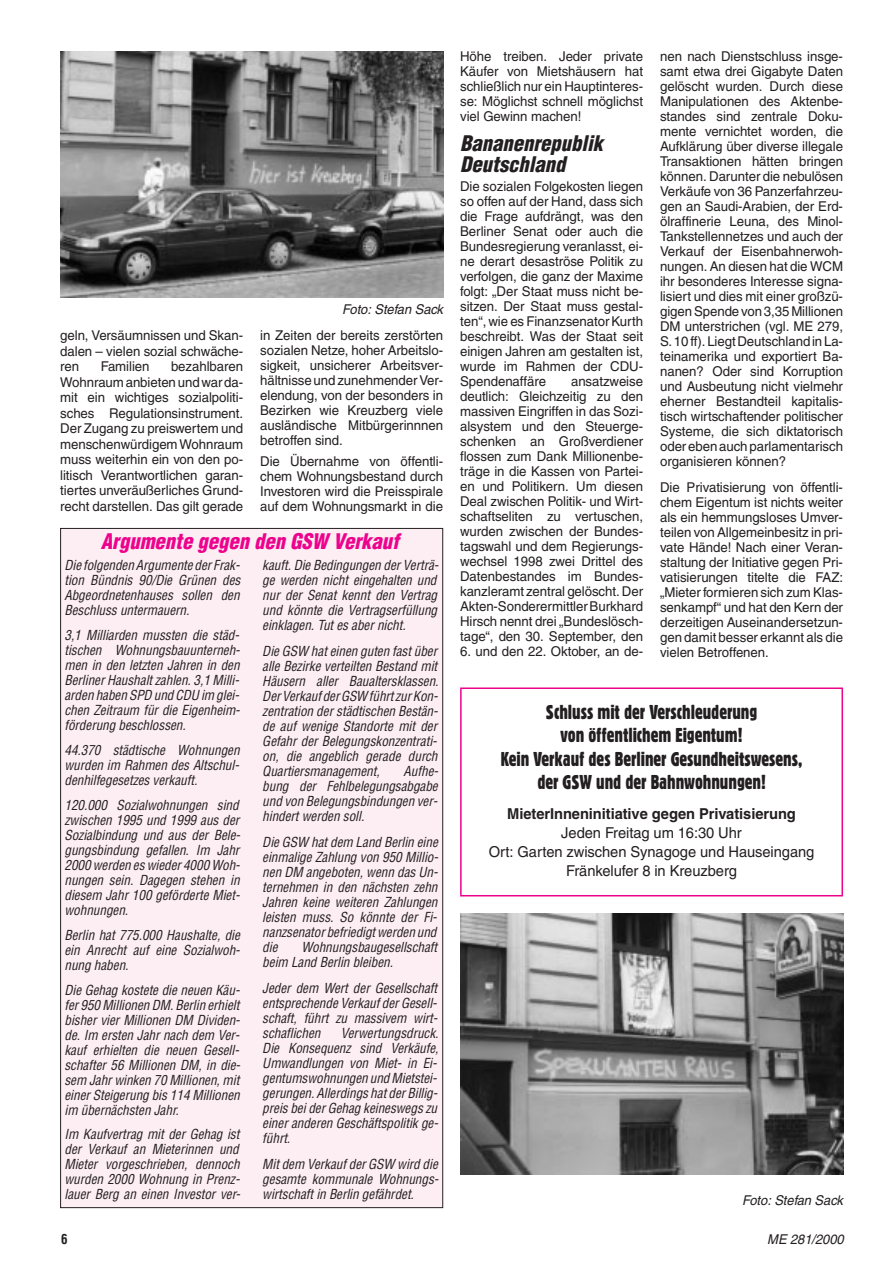
<style>
.page{position:relative;width:893px;height:1262px;background:#fff}
.page>*{position:absolute;margin:0;border:0;box-sizing:border-box;transform-origin:0 0}
.t1{font:italic 900 condensed 21px "Helvetica";color:#ed028c}
.t2{font:italic 900 condensed 21px/21px "Helvetica";color:#231f20}
.t3{font:19.5px/23.4px "Gothic 821 Condensed BT";letter-spacing:-.005em;color:#231f20;text-align:center}
.t4{font:15px/18.9px "Helvetica";letter-spacing:-.005em;color:#231f20;text-align:center}
.t5{font:700 15px "Helvetica";letter-spacing:-.005em;color:#231f20}
.t6{font:13.5px/15px "Helvetica";letter-spacing:-.005em;color:#231f20;text-align:justify}
.t7{font:italic condensed 13.5px/15px "Helvetica";letter-spacing:-.005em;color:#231f20;text-align:justify}
.t8{font:italic 13.5px "Helvetica";letter-spacing:-.005em;color:#231f20;scale:.96 1}
.t9{font:700 condensed 13.5px "Helvetica";color:#231f20;scale:.96 1}
</style>
<div class="page">
<div style="left:61px;top:528px;width:381px;height:679px;background:#fdeef4"></div>
<img style="left:60px;top:51px;width:383px;height:246px">
<img style="left:460px;top:913px;width:383px;height:261px">
<div style="left:460px;top:687px;width:383px;height:209px;border:2px solid #ed028c"></div>
<p class="t6" style="left:60px;top:329px;width:184px;line-height:15.5px">geln, Versäumnissen und Skan&shy;dalen – vielen sozial schwäche&shy;ren</p>
<p class="t6" style="left:60px;top:360px;width:184px;line-height:15.5px;text-indent:111px">bezahlbaren Wohnraum anbieten und war da&shy;mit ein wichtiges sozialpoliti&shy;sches Regulationsinstrument.<br>Der Zugang zu preiswertem und menschenwürdigem Wohnraum muss weiterhin ein von den po&shy;litisch Verantwortlichen garan&shy;tiertes unveräußerliches Grund&shy;recht darstellen. Das gilt gerade</p>
<p class="t6" style="left:101px;top:360px;width:50px">Familien</p>
<p class="t8" style="left:342px;top:304px;width:107px">Foto: Stefan Sack</p>
<p class="t6" style="left:260px;top:329px;width:184px">in Zeiten der bereits zerstörten sozialen Netze, hoher Arbeitslo&shy;sigkeit, unsicherer Arbeitsver&shy;hältnisse und zunehmender Ver&shy;elendung, von der besonders in Bezirken wie Kreuzberg viele ausländische Mitbürgerinnnen betroffen sind.</p>
<p class="t6" style="left:260px;top:454px;width:184px">Die Übernahme von öffentli&shy;chem Wohnungsbestand durch Investoren wird die Preisspirale auf dem Wohnungsmarkt in die</p>
<h1 class="t1" style="left:101px;top:533px;width:300px">Argumente gegen den GSW Verkauf</h1>
<p class="t7" style="left:64px;top:559px;width:177px">Die folgenden Argumente der Frak&shy;tion Bündnis 90/Die Grünen des Abgeordnetenhauses sollen den Beschluss untermauern.</p>
<p class="t7" style="left:64px;top:629px;width:177px">3,1 Milliarden mussten die städ&shy;tischen Wohnungsbauunterneh&shy;men in den letzten Jahren in den Berliner Haushalt zahlen. 3,1 Milli&shy;arden haben SPD und CDU im glei&shy;chen Zeitraum für die Eigenheim&shy;förderung beschlossen.</p>
<p class="t7" style="left:64px;top:743px;width:177px">44.370 städtische Wohnungen wurden im Rahmen des Altschul&shy;denhilfegesetzes verkauft.</p>
<p class="t7" style="left:64px;top:798px;width:177px;text-align:left">120.000 Sozialwohnungen sind zwischen 1995 und 1999 aus der<br>Sozialbindung und aus der Bele&shy;gungsbindung gefallen. Im Jahr<br>2000 werden es wieder 4000 Woh&shy;nungen sein. Dagegen stehen in diesem Jahr 100 geförderte Miet&shy;wohnungen.</p>
<p class="t7" style="left:64px;top:928px;width:177px">Berlin hat 775.000 Haushalte, die ein Anrecht auf eine Sozialwoh&shy;nung haben.</p>
<p class="t7" style="left:64px;top:983px;width:177px">Die Gehag kostete die neuen Käu&shy;fer 950 Millionen DM. Berlin erhielt bisher vier Millionen DM Dividen&shy;de. Im ersten Jahr nach dem Ver&shy;kauf erhielten die neuen Gesell&shy;schafter 56 Millionen DM, in die&shy;sem Jahr winken 70 Millionen, mit einer Steigerung bis 114 Millionen im übernächsten Jahr.</p>
<p class="t7" style="left:64px;top:1128px;width:177px;text-align:left">Im Kaufvertrag mit der Gehag ist der Verkauf an Mieterinnen und<br>Mieter vorgeschrieben, dennoch wurden 2000 Wohnung in Prenz&shy;lauer Berg an einen Investor ver-</p>
<p class="t7" style="left:262px;top:559px;width:178px;text-align:left">kauft. Die Bedingungen der Verträ&shy;ge werden nicht eingehalten und nur der Senat kennt den Vertrag und könnte die Vertragserfüllung einklagen. Tut es aber nicht.</p>
<p class="t7" style="left:262px;top:645px;width:178px">Die GSW hat einen guten fast über alle Bezirke verteilten Bestand mit Häusern aller Baualtersklassen.<br>Der Verkauf der GSW führt zur Kon&shy;zentration der städtischen Bestän&shy;de auf wenige Standorte mit der Gefahr der Belegungskonzentrati&shy;on, die angeblich gerade durch Quartiersmanagement,</p>
<p class="t7" style="left:262px;top:765px;width:177px;text-indent:141px">Aufhe&shy;bung der Fehlbelegungsabgabe und von Belegungsbindungen ver&shy;hindert werden soll.</p>
<p class="t7" style="left:262px;top:836px;width:177px;text-align:left">Die GSW hat dem Land Berlin eine einmalige Zahlung von 950 Millio&shy;nen DM angeboten, wenn das Un&shy;ternehmen in den nächsten zehn<br>Jahren keine weiteren Zahlungen leisten muss. So könnte der Fi&shy;nanzsenator befriedigt werden und die</p>
<p class="t7" style="left:262px;top:941px;width:176px;text-indent:39px">Wohnungsbaugesellschaft beim Land Berlin bleiben.</p>
<p class="t7" style="left:262px;top:982px;width:177px">Jeder dem Wert der Gesellschaft entsprechende Verkauf der Gesell&shy;schaft, führt zu massivem wirt&shy;schaflichen</p>
<p class="t7" style="left:262px;top:1027px;width:178px;text-indent:78px">Verwertungsdruck.<br>Die Konsequenz sind Verkäufe, Umwandlungen von Miet- in Ei&shy;gentumswohnungen und Mietstei&shy;gerungen. Allerdings hat der Billig&shy;preis bei der Gehag keineswegs zu einer anderen Geschäftspolitik ge&shy;führt.</p>
<p class="t7" style="left:262px;top:1158px;width:178px">Mit dem Verkauf der GSW wird die gesamte kommunale Wohnungs&shy;wirtschaft in Berlin gefährdet.</p>
<p class="t6" style="left:460px;top:50px;width:184px">Höhe treiben. Jeder private Käufer von Mietshäusern hat schließlich nur ein Hauptinteres&shy;se: Möglichst schnell möglichst viel Gewinn machen!</p>
<h1 class="t2" style="left:460px;top:134px;width:144px">Bananenrepublik<br>Deutschland</h1>
<p class="t6" style="left:460px;top:180px;width:184px">Die sozialen Folgekosten liegen so offen auf der Hand, dass sich die Frage aufdrängt, was den Berliner Senat oder auch die Bundesregierung veranlasst, ei&shy;ne derart desaströse Politik zu verfolgen, die ganz der Maxime folgt: „Der Staat muss nicht be&shy;sitzen. Der Staat muss gestal&shy;ten“, wie es Finanzsenator Kurth beschreibt. Was der Staat seit einigen Jahren am gestalten ist, wurde im Rahmen der CDU-Spendenaffäre</p>
<p class="t6" style="left:460px;top:375px;width:184px;text-indent:111px">ansatzweise deutlich: Gleichzeitig zu den massiven Eingriffen in das Sozi&shy;alsystem und den Steuerge&shy;schenken an Großverdiener flossen zum Dank Millionenbe&shy;träge in die Kassen von Partei&shy;en und Politikern. Um diesen Deal zwischen Politik- und Wirt&shy;schaftseliten zu vertuschen, wurden zwischen der Bundes&shy;tagswahl und dem Regierungs&shy;wechsel 1998 zwei Drittel des Datenbestandes im Bundes&shy;kanzleramt zentral gelöscht. Der Akten-Sonderermittler Burkhard Hirsch nennt drei „Bundeslösch&shy;tage“, den 30. September, den</p>
<p class="t6" style="left:460px;top:645px;width:184px">6. und den 22. Oktober, an de-</p>
<p class="t6" style="left:660px;top:50px;width:184px">nen nach Dienstschluss insge&shy;samt etwa drei Gigabyte Daten gelöscht wurden. Durch diese Manipulationen des Aktenbe&shy;standes sind zentrale Doku&shy;mente vernichtet worden, die Aufklärung über diverse illegale Transaktionen hätten bringen können. Darunter die nebulösen Verkäufe von 36 Panzerfahrzeu&shy;gen an Saudi-Arabien, der Erd&shy;ölraffinerie Leuna, des Minol-Tankstellennetzes und auch der Verkauf der Eisenbahnerwoh&shy;nungen. An diesen hat die WCM ihr besonderes Interesse signa&shy;lisiert und dies mit einer großzü&shy;gigen Spende von 3,35 Millionen DM unterstrichen (vgl. ME 279, S.10 ff). Liegt Deutschland in La&shy;teinamerika und exportiert Ba&shy;nanen? Oder sind Korruption und Ausbeutung nicht vielmehr eherner Bestandteil kapitalis&shy;tisch wirtschaftender politischer Systeme, die sich diktatorisch oder eben auch parlamentarisch organisieren können?</p>
<p class="t6" style="left:660px;top:481px;width:184px">Die Privatisierung von öffentli&shy;chem Eigentum ist nichts weiter als ein hemmungsloses Umver&shy;teilen von Allgemeinbesitz in pri&shy;vate Hände! Nach einer Veran&shy;staltung der Initiative gegen Pri&shy;vatisierungen titelte die FAZ: „Mieter formieren sich zum Klas&shy;senkampf“ und hat den Kern der derzeitigen Auseinandersetzun&shy;gen damit besser erkannt als die vielen Betroffenen.</p>
<h2 class="t3" style="left:501px;top:701px;width:303px">Schluss mit der Verschleuderung<br>von öffentlichem Eigentum!<br>Kein Verkauf des Berliner Gesundheitswesens, der GSW und der Bahnwohnungen!</h2>
<p class="t5" style="left:507px;top:808px;width:290px">MieterInneninitiative gegen Privatisierung</p>
<p class="t4" style="left:488px;top:825px;width:327px">Jeden Freitag um 16:30 Uhr<br>Ort: Garten zwischen Synagoge und Hauseingang<br>Fränkelufer 8 in Kreuzberg</p>
<p class="t8" style="left:742px;top:1195px;width:107px">Foto: Stefan Sack</p>
<p class="t9" style="left:61px;top:1233px;width:8px">6</p>
<p class="t8" style="left:767px;top:1234px;width:81px">ME 281/2000</p>
</div>
